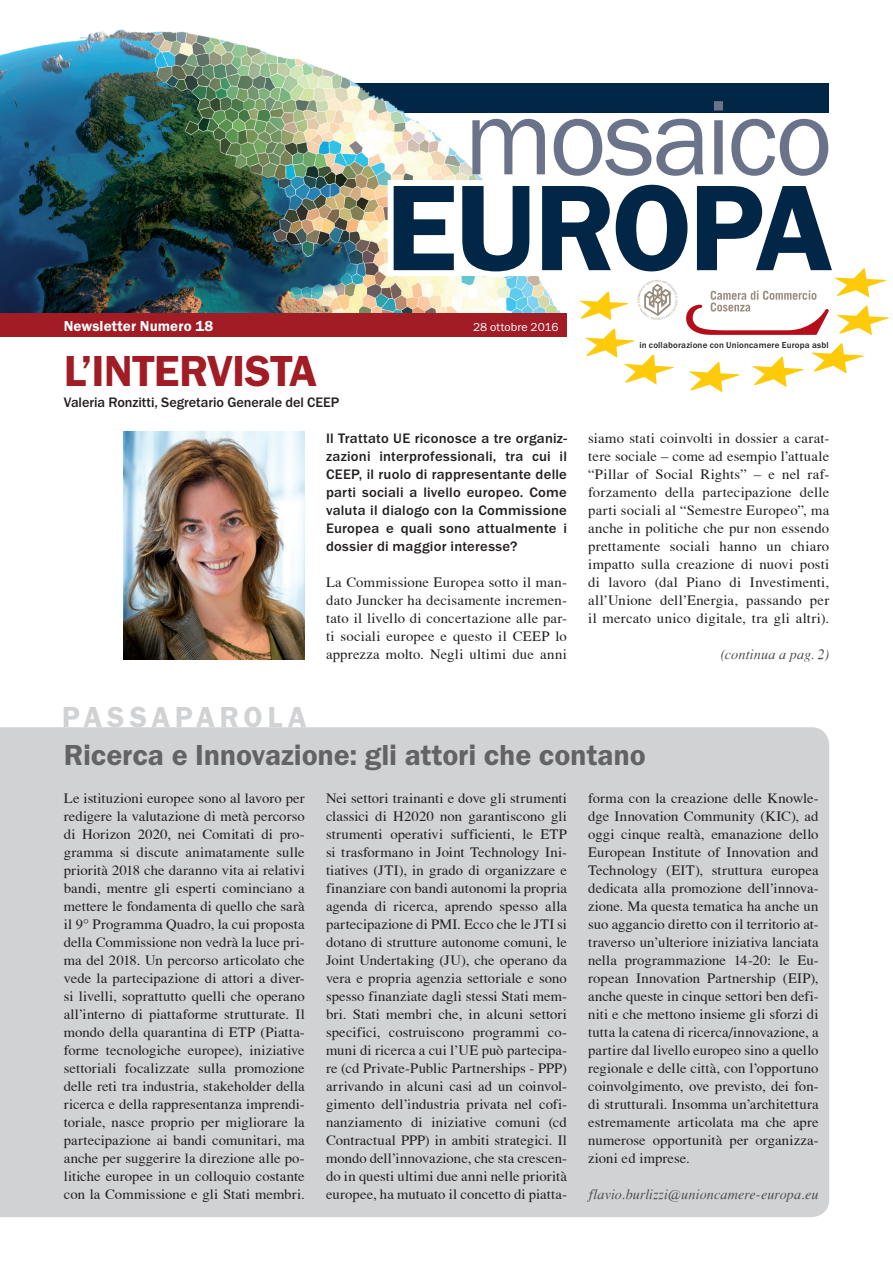
<style>
.page{position:relative;width:893px;height:1263px;background:#fff}
.page>*{position:absolute;margin:0;border:0;box-sizing:border-box;transform-origin:0 0}
.t1{font:600 126.15px "Franklin Gothic Itc T";letter-spacing:-.025em;color:#022746}
.t2{font:109.65px "Franklin Gothic Itc T";letter-spacing:-.03em;color:#6a738a}
.t3{font:600 45px "Franklin Gothic Itc T";letter-spacing:-.015em;color:#a11c25}
.t4{font:600 30px "Franklin Gothic Itc T";letter-spacing:-.005em;color:#636366}
.t5{font:600 30px "Franklin Gothic Itc T";letter-spacing:.16em;color:#d1d2d4}
.t6{font:600 15px "Franklin Gothic Itc T";letter-spacing:.005em;color:#fff}
.t7{font:14.25px/18px "T Acc LAD";letter-spacing:.01em;color:#231f20;text-align:justify}
.t8{font:500 14.25px/18px "Franklin Gothic Itc T";letter-spacing:.01em;color:#231f20;text-align:justify}
.t9{font:14.25px "T Acc LAD Italic";letter-spacing:.005em;color:#4b4c4d}
.t10{font:12px "Franklin Gothic Itc T";letter-spacing:.005em;color:#fff}
.t11{font:500 9px "Franklin Gothic Itc T";letter-spacing:.02em;color:#231f20}
</style>
<div class="page">
<div style="left:64px;top:83px;width:765px;height:29px;background:#022746"></div>
<img style="left:0;top:30px;width:561px;height:283px">
<div style="left:0;top:313px;width:567px;height:23px;background:#a11c25"></div>
<svg style="left:382px;top:166px;width:507px;height:226px"></svg>
<div style="left:0;top:727px;width:829px;height:490px;background:#d1d2d4"></div>
<img style="left:124px;top:432px;width:181px;height:227px">
<h2 class="t2" style="left:464px;top:74px;width:370px">mosaico</h2>
<h1 class="t1" style="left:385px;top:155px;width:449px">EUROPA</h1>
<p class="t6" style="left:64px;top:317px;width:151px">Newsletter Numero 18</p>
<p class="t10" style="left:473px;top:319px;width:87px">28 ottobre 2016</p>
<h3 class="t3" style="left:64px;top:344px;width:255px">L’INTERVISTA</h3>
<p class="t8" style="left:64px;top:393px;width:277px">Valeria Ronzitti, Segretario Generale del CEEP</p>
<h3 class="t5" style="left:62px;top:700px;width:246px">PASSAPAROLA</h3>
<p class="t8" style="left:326px;top:429px;width:242px">Il Trattato UE riconosce a tre organiz&shy;zazioni interprofessionali, tra cui il CEEP, il ruolo di rappresentante delle parti sociali a livello europeo. Come valuta il dialogo con la Commissione Europea e quali sono attualmente i dossier di maggior interesse?</p>
<p class="t7" style="left:326px;top:573px;width:242px">La Commissione Europea sotto il man&shy;dato Juncker ha decisamente incremen&shy;tato il livello di concertazione alle par&shy;ti sociali europee e questo il CEEP lo apprezza molto. Negli ultimi due anni</p>
<p class="t11" style="left:639px;top:340px;width:191px">in collaborazione con Unioncamere Europa asbl</p>
<p class="t7" style="left:588px;top:429px;width:242px">siamo stati coinvolti in dossier a carat&shy;tere sociale – come ad esempio l’attuale “Pillar of Social Rights” – e nel raf&shy;forzamento della partecipazione delle parti sociali al “Semestre Europeo”, ma anche in politiche che pur non essendo prettamente sociali hanno un chiaro impatto sulla creazione di nuovi posti di lavoro (dal Piano di Investimenti, all’Unione dell’Energia, passando per il mercato unico digitale, tra gli altri).</p>
<p class="t9" style="left:721px;top:646px;width:110px">(continua a pag. 2)</p>
<h3 class="t4" style="left:64px;top:738px;width:583px">Ricerca e Innovazione: gli attori che contano</h3>
<p class="t7" style="left:64px;top:789px;width:242px">Le istituzioni europee sono al lavoro per redigere la valutazione di metà percorso di Horizon 2020, nei Comitati di pro&shy;gramma si discute animatamente sulle priorità 2018 che daranno vita ai relativi bandi, mentre gli esperti cominciano a mettere le fondamenta di quello che sarà il 9° Programma Quadro, la cui proposta della Commissione non vedrà la luce pri&shy;ma del 2018. Un percorso articolato che vede la partecipazione di attori a diver&shy;si livelli, soprattutto quelli che operano all’interno di piattaforme strutturate. Il mondo della quarantina di ETP (Piatta&shy;forme tecnologiche europee), iniziative settoriali focalizzate sulla promozione delle reti tra industria, stakeholder della ricerca e della rappresentanza imprendi&shy;toriale, nasce proprio per migliorare la partecipazione ai bandi comunitari, ma anche per suggerire la direzione alle po&shy;litiche europee in un colloquio costante con la Commissione e gli Stati membri.</p>
<p class="t7" style="left:326px;top:789px;width:242px">Nei settori trainanti e dove gli strumenti classici di H2020 non garantiscono gli strumenti operativi sufficienti, le ETP si trasformano in Joint Technology Ini&shy;tiatives (JTI), in grado di organizzare e finanziare con bandi autonomi la propria agenda di ricerca, aprendo spesso alla partecipazione di PMI. Ecco che le JTI si dotano di strutture autonome comuni, le Joint Undertaking (JU), che operano da vera e propria agenzia settoriale e sono spesso finanziate dagli stessi Stati mem&shy;bri. Stati membri che, in alcuni settori specifici, costruiscono programmi co&shy;muni di ricerca a cui l’UE può partecipa&shy;re (cd Private-Public Partnerships - PPP) arrivando in alcuni casi ad un coinvol&shy;gimento dell’industria privata nel cofi&shy;nanziamento di iniziative comuni (cd Contractual PPP) in ambiti strategici. Il mondo dell’innovazione, che sta crescen&shy;do in questi ultimi due anni nelle priorità europee, ha mutuato il concetto di piatta-</p>
<p class="t7" style="left:588px;top:789px;width:232px">forma con la creazione delle Knowle&shy;dge Innovation Community (KIC), ad oggi cinque realtà, emanazione dello European Institute of Innovation and Technology (EIT), struttura europea dedicata alla promozione dell’innova&shy;zione. Ma questa tematica ha anche un suo aggancio diretto con il territorio at&shy;traverso un’ulteriore iniziativa lanciata nella programmazione 14-20: le Eu&shy;ropean Innovation Partnership (EIP), anche queste in cinque settori ben defi&shy;niti e che mettono insieme gli sforzi di tutta la catena di ricerca/innovazione, a partire dal livello europeo sino a quello regionale e delle città, con l’opportuno coinvolgimento, ove previsto, dei fon&shy;di strutturali. Insomma un’architettura estremamente articolata ma che apre numerose opportunità per organizza&shy;zioni ed imprese.</p>
<p class="t9" style="left:589px;top:1186px;width:231px">flavio.burlizzi@unioncamere-europa.eu</p>
</div>
